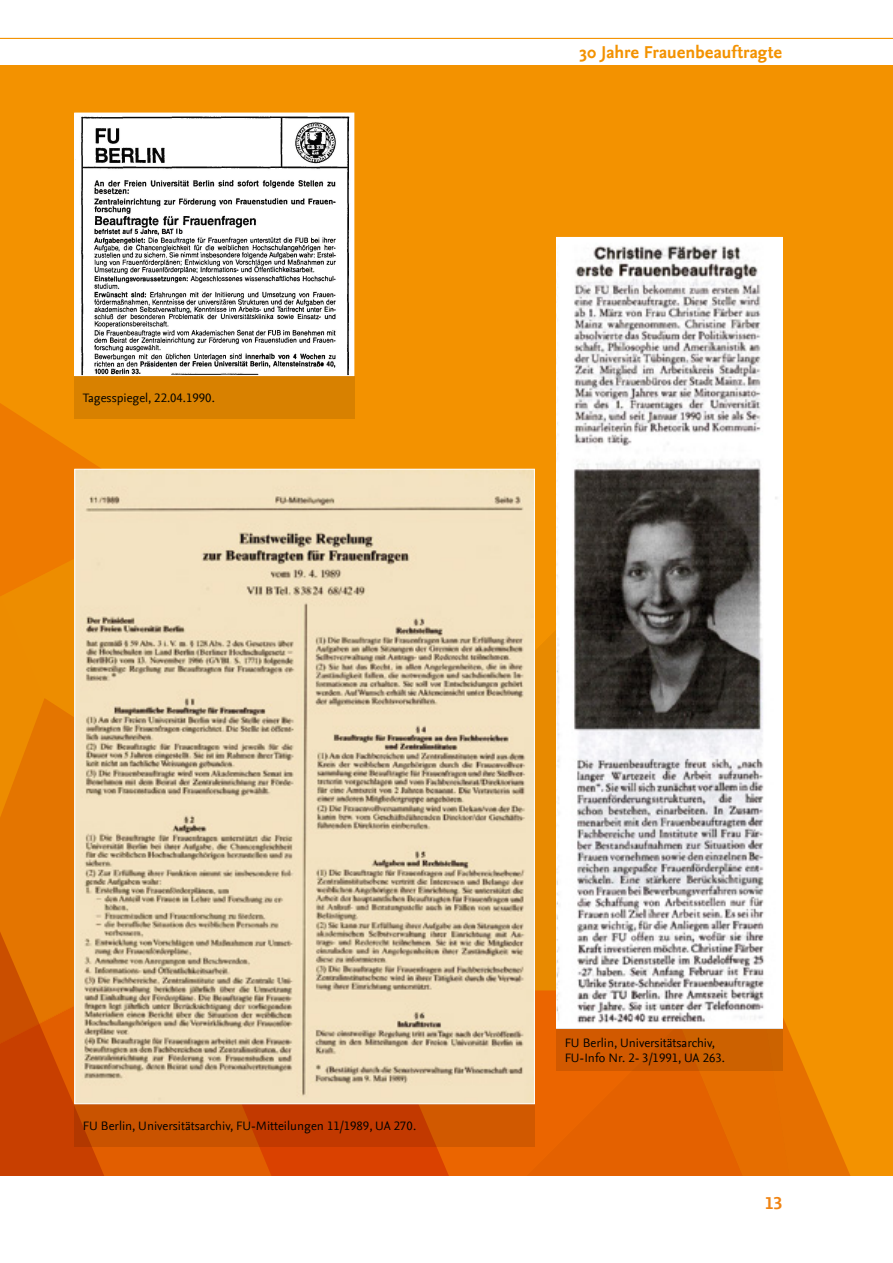
<style>
.page{position:relative;width:893px;height:1263px;background:#fff}
.page>*{position:absolute;margin:0;border:0;box-sizing:border-box;transform-origin:0 0}
.t1{font:700 18px "Nexus Sans";color:#f39200}
.t2{font:700 18px "Nexus Sans TF";color:#f08412}
.t3{font:12.75px/15.3px "Nexus Sans TF";color:#000}
</style>
<div class="page">
<div style="left:0;top:65px;width:893px;height:1111px;background:#f39200"></div>
<svg style="left:0;top:403px;width:168px;height:47px"></svg>
<svg style="left:817px;top:1098px;width:34px;height:78px"></svg>
<div style="left:535px;top:631px;width:21px;height:359px;background:#e88a00"></div>
<svg style="left:220px;top:990px;width:597px;height:186px;fill:#e66500"></svg>
<svg style="left:0;top:450px;width:220px;height:726px"></svg>
<hr style="left:0;top:38px;width:893px;height:1px;background:#f39200">
<img style="left:76px;top:471px;width:457px;height:631px">
<img style="left:76px;top:115px;width:276px;height:259px">
<div style="left:74px;top:113px;width:280px;height:263px;border:1px solid #fff"></div>
<img style="left:558px;top:239px;width:222px;height:787px">
<div style="left:556px;top:237px;width:226px;height:791px;border:1px solid #fff"></div>
<svg style="left:74px;top:1104px;width:461px;height:42px;fill:#c95300"></svg>
<div style="left:74px;top:376px;width:280px;height:42px;background:#d88100"></div>
<div style="left:556px;top:1029px;width:226px;height:42px;background:#cc5900"></div>
<p class="t3" style="left:83px;top:390px;width:134px">Tagesspiegel, 22.04.1990.</p>
<h1 class="t1" style="left:579px;top:42px;width:204px">30 Jahre Frauenbeauftragte</h1>
<p class="t3" style="left:83px;top:1118px;width:335px">FU Berlin, Universitätsarchiv, FU-Mitteilungen 11/1989, UA 270.</p>
<p class="t3" style="left:565px;top:1035px;width:162px">FU Berlin, Universitätsarchiv,<br>FU-Info Nr. 2- 3/1991, UA 263.</p>
<h1 class="t2" style="left:765px;top:1193px;width:19px">13</h1>
</div>
